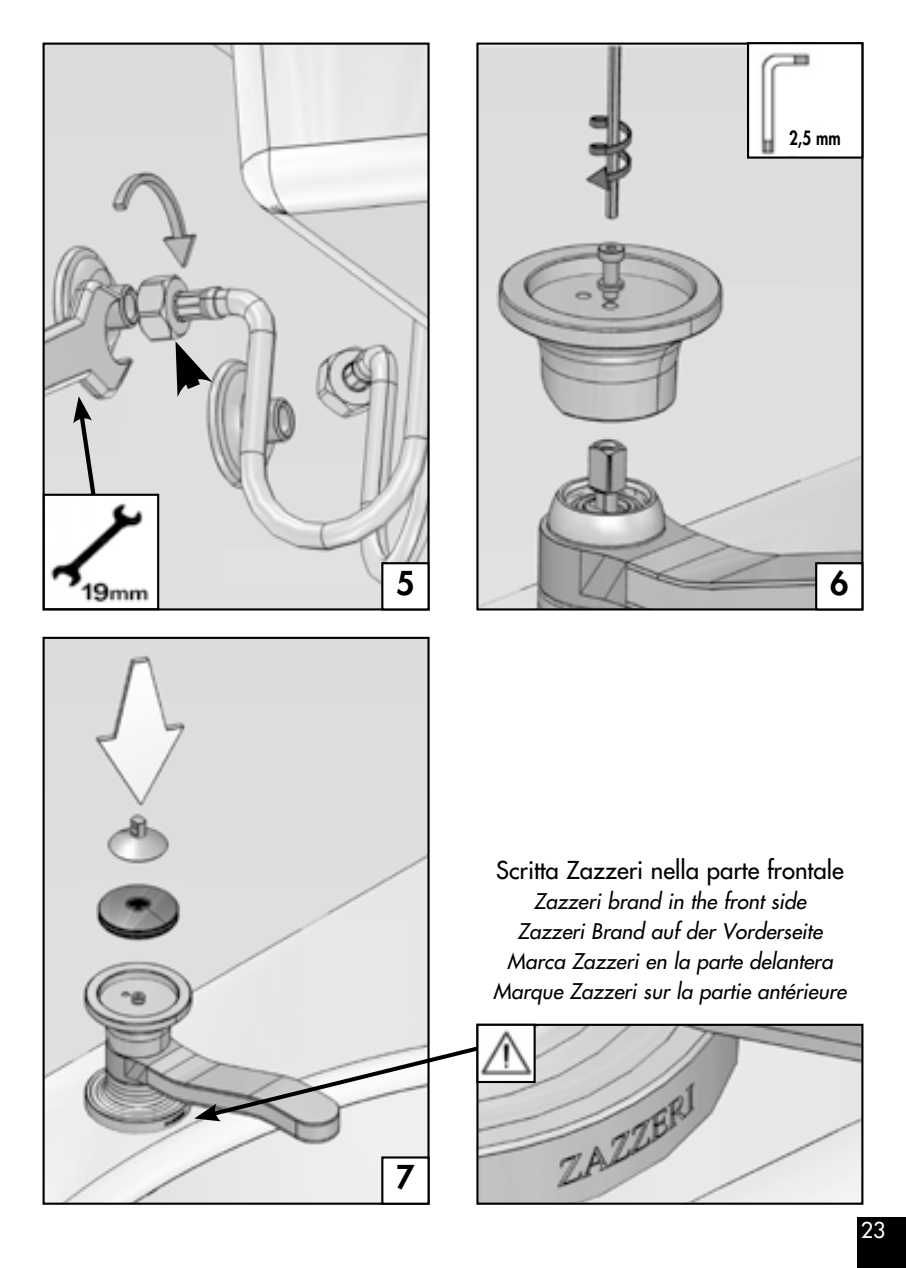
<style>
.page{position:relative;width:906px;height:1268px;background:#fff}
.page>*{position:absolute;margin:0;border:0;box-sizing:border-box;transform-origin:0 0}
.t1{font:800 31.8px "Futura";color:#000}
.t2{font:24px "Futura";color:#000}
.t3{font:21.3px "Futura";color:#fff}
.t4{font:italic 21px/30px "Futura";color:#000;text-align:center}
.t5{font:800 19.2px "Futura";color:#000;scale:.8 1}
</style>
<div class="page">
<div style="left:857px;top:1217px;width:49px;height:50px;background:#000"></div>
<img style="left:46px;top:46px;width:380px;height:561px">
<div style="left:43px;top:43px;width:386px;height:567px;border:2px solid #000"></div>
<div style="left:381px;top:562px;width:48px;height:48px;background:#fff;border:2px solid #000"></div>
<svg style="left:170px;top:341px;width:43px;height:62px;background:#979898"></svg>
<svg style="left:73px;top:396px;width:33px;height:97px;background:#b8b8b9"></svg>
<img style="left:46px;top:496px;width:110px;height:111px">
<div style="left:43px;top:493px;width:116px;height:117px;border:2px solid #000"></div>
<img style="left:479px;top:46px;width:381px;height:561px">
<div style="left:476px;top:43px;width:387px;height:567px;border:2px solid #000"></div>
<div style="left:815px;top:562px;width:48px;height:48px;background:#fff;border:2px solid #000"></div>
<img style="left:46px;top:639px;width:380px;height:562px">
<div style="left:43px;top:636px;width:386px;height:568px;border:2px solid #000"></div>
<div style="left:381px;top:1156px;width:48px;height:48px;background:#fff;border:2px solid #000"></div>
<img style="left:479px;top:1026px;width:381px;height:175px">
<div style="left:476px;top:1023px;width:387px;height:181px;border:2px solid #000"></div>
<img style="left:750px;top:45px;width:110px;height:111px">
<div style="left:747px;top:42px;width:116px;height:117px;border:2px solid #000"></div>
<svg style="left:194px;top:1037px;width:313px;height:84px"></svg>
<img style="left:479px;top:1026px;width:54px;height:53px">
<div style="left:476px;top:1023px;width:60px;height:59px;border:2px solid #000"></div>
<p class="t5" style="left:789px;top:125px;width:66px">2,5 mm</p>
<h1 class="t1" style="left:396px;top:563px;width:20px">5</h1>
<h1 class="t1" style="left:830px;top:563px;width:20px">6</h1>
<h1 class="t1" style="left:396px;top:1157px;width:20px">7</h1>
<p class="t2" style="left:496px;top:854px;width:349px">Scritta Zazzeri nella parte frontale</p>
<p class="t4" style="left:493px;top:886px;width:355px">Zazzeri brand in the front side<br>Zazzeri Brand auf der Vorderseite Marca Zazzeri en la parte delantera Marque Zazzeri sur la partie antérieure</p>
<p class="t3" style="left:860px;top:1215px;width:26px">23</p>
</div>
